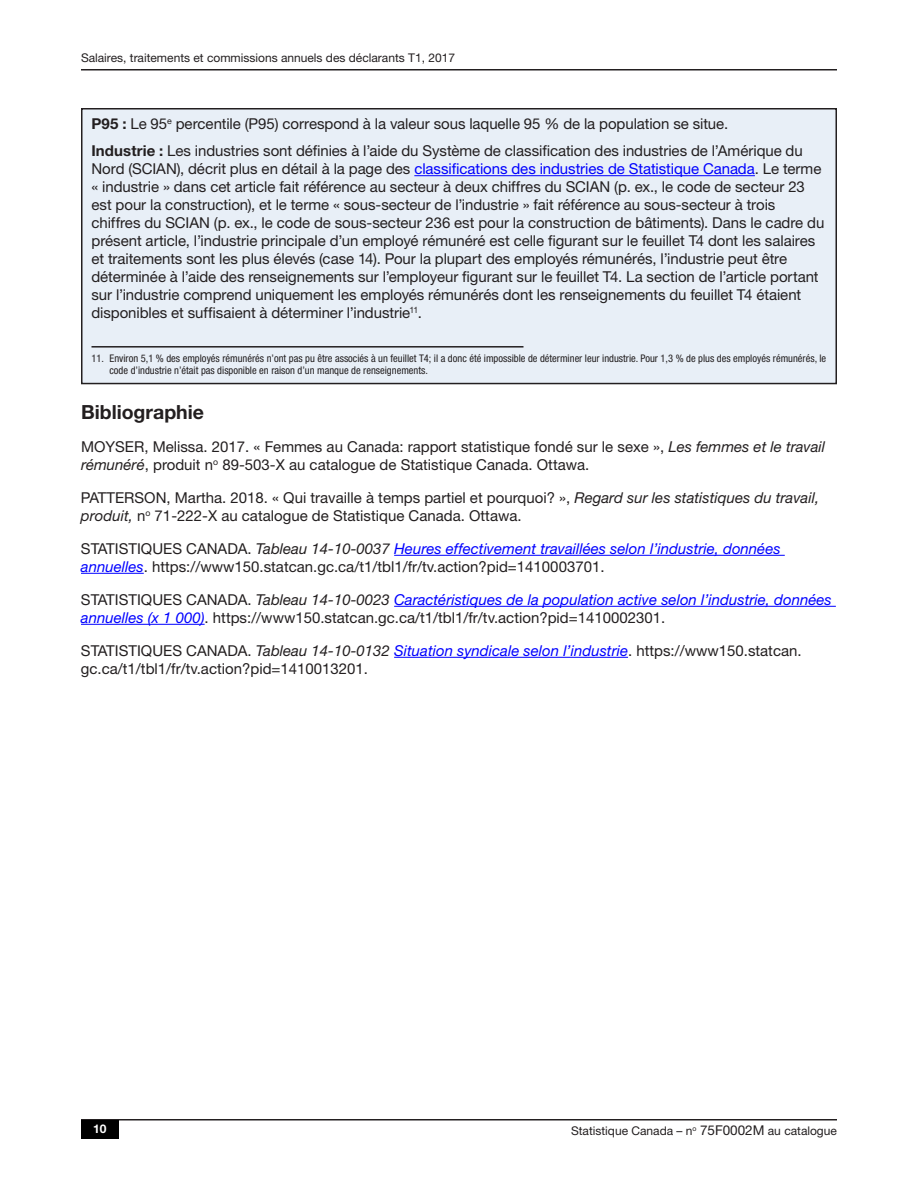
<style>
.page{position:relative;width:918px;height:1188px;background:#fff}
.page>*{position:absolute;margin:0;border:0;box-sizing:border-box;transform-origin:0 0}
.t1{font:700 19.5px "Helvetica Neue LT Std";color:#231f20}
.t2{font:15px/18px "Helvetica Neue LT Std";letter-spacing:-.005em;color:#231f20}
.t3{font:12px "Helvetica Neue LT Std";color:#231f20}
.t4{font:700 12px "Helvetica Neue LT Std";color:#fff}
.t5{font:condensed 10.5px/12px "Helvetica Neue LT Std";color:#231f20}
.s1{font-weight:700}
.s2{color:#00f}
.s3{font-style:italic}
.s4{font-style:italic;color:#00f}
.s5{font-size:13.5px}
</style>
<div class="page">
<hr style="left:394px;top:555px;width:391px;height:1px;background:#00f">
<hr style="left:81px;top:573px;width:63px;height:1px;background:#00f">
<hr style="left:394px;top:606px;width:442px;height:1px;background:#00f">
<hr style="left:81px;top:624px;width:124px;height:1px;background:#00f">
<hr style="left:394px;top:657px;width:234px;height:1px;background:#00f">
<div style="left:82px;top:109px;width:754px;height:275px;background:#e8eff7"></div>
<hr style="left:414px;top:175px;width:341px;height:1px;background:#00f">
<hr style="left:92px;top:346px;width:432px;height:2px;background:#231f20">
<div style="left:81px;top:108px;width:756px;height:276px;border:2px solid #231f20"></div>
<hr style="left:81px;top:1119px;width:756px;height:1px;background:#231f20">
<div style="left:81px;top:1120px;width:38px;height:19px;background:#000"></div>
<hr style="left:81px;top:69px;width:756px;height:1px;background:#231f20">
<p class="t3" style="left:81px;top:51px;width:376px">Salaires, traitements et commissions annuels des déclarants T1, 2017</p>
<p class="t2" style="left:91px;top:110px;width:713px;line-height:27px"><span class="s1">P95 :</span> Le 95<sup>e</sup> percentile (P95) correspond à la valeur sous laquelle 95 % de la population se situe.<br><span class="s1">Industrie :</span> Les industries sont définies à l’aide du Système de classification des industries de l’Amérique du</p>
<p class="t2" style="left:91px;top:160px;width:734px">Nord (SCIAN), décrit plus en détail à la page des <span class="s2">classifications des industries de Statistique Canada</span>. Le terme « industrie » dans cet article fait référence au secteur à deux chiffres du SCIAN (p. ex., le code de secteur 23 est pour la construction), et le terme « sous-secteur de l’industrie » fait référence au sous-secteur à trois chiffres du SCIAN (p. ex., le code de sous-secteur 236 est pour la construction de bâtiments). Dans le cadre du présent article, l’industrie principale d’un employé rémunéré est celle figurant sur le feuillet T4 dont les salaires et traitements sont les plus élevés (case 14). Pour la plupart des employés rémunérés, l’industrie peut être déterminée à l’aide des renseignements sur l’employeur figurant sur le feuillet T4. La section de l’article portant sur l’industrie comprend uniquement les employés rémunérés dont les renseignements du feuillet T4 étaient disponibles et suffisaient à déterminer l’industrie<sup>11</sup>.</p>
<p class="t5" style="left:109px;top:352px;width:718px;text-indent:-18px">11. Environ 5,1 % des employés rémunérés n’ont pas pu être associés à un feuillet T4; il a donc été impossible de déterminer leur industrie. Pour 1,3 % de plus des employés rémunérés, le code d’industrie n’était pas disponible en raison d’un manque de renseignements.</p>
<h1 class="t1" style="left:81px;top:400px;width:125px">Bibliographie</h1>
<p class="t2" style="left:81px;top:437px;width:746px">MOYSER, Melissa. 2017. « Femmes au Canada: rapport statistique fondé sur le sexe », <span class="s3">Les femmes et le travail rémunéré</span>, produit n<sup>o</sup> 89-503-X au catalogue de Statistique Canada. Ottawa.</p>
<p class="t2" style="left:81px;top:488px;width:740px">PATTERSON, Martha. 2018. « Qui travaille à temps partiel et pourquoi? », <span class="s3">Regard sur les statistiques du travail, produit,</span> n<sup>o</sup> 71-222-X au catalogue de Statistique Canada. Ottawa.</p>
<p class="t2" style="left:81px;top:539px;width:701px">STATISTIQUES CANADA. <span class="s3">Tableau 14-10-0037</span> <span class="s4">Heures effectivement travaillées selon l’industrie, données annuelles</span>. https://www150.statcan.gc.ca/t1/tbl1/fr/tv.action?pid=1410003701.</p>
<p class="t2" style="left:81px;top:590px;width:752px">STATISTIQUES CANADA. <span class="s3">Tableau 14-10-0023</span> <span class="s4">Caractéristiques de la population active selon l’industrie, données annuelles (x 1 000)</span>. https://www150.statcan.gc.ca/t1/tbl1/fr/tv.action?pid=1410002301.</p>
<p class="t2" style="left:81px;top:641px;width:722px">STATISTIQUES CANADA. <span class="s3">Tableau 14-10-0132</span> <span class="s4">Situation syndicale selon l’industrie</span>. https://www150.statcan. gc.ca/t1/tbl1/fr/tv.action?pid=1410013201.</p>
<p class="t4" style="left:93px;top:1122px;width:15px">10</p>
<p class="t3" style="left:571px;top:1123px;width:267px">Statistique Canada – n<sup>o</sup> <span class="s5">75F0002M</span> au catalogue</p>
</div>
